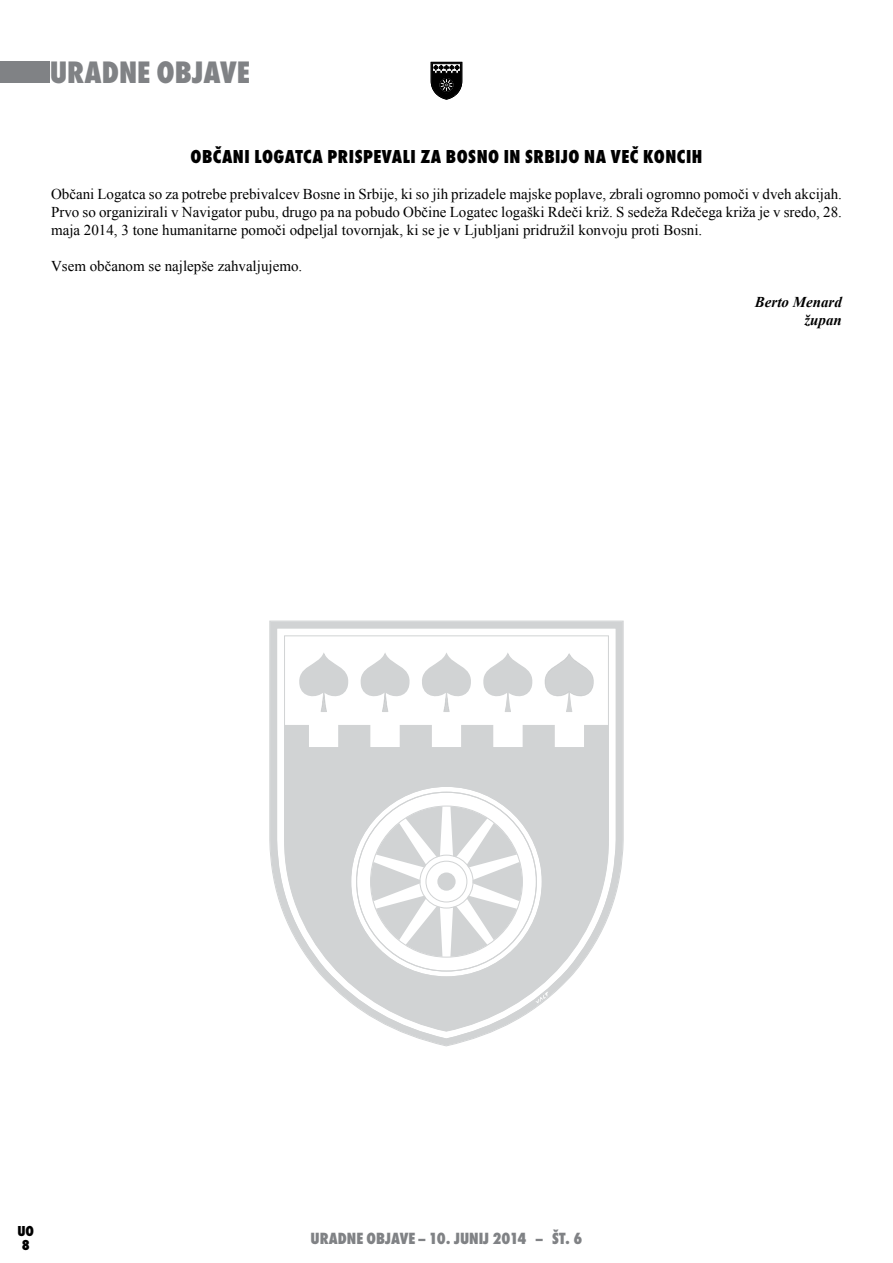
<style>
.page{position:relative;width:893px;height:1263px;background:#fff}
.page>*{position:absolute;margin:0;border:0;box-sizing:border-box;transform-origin:0 0}
.t1{font:32.25px "Futura TEE Extr Bold Cond";color:#808285}
.t2{font:19.5px "Futura TEE Extr Bold Cond";letter-spacing:.025em;color:#000}
.t3{font:16.8px "Futura TEE Extr Bold Cond";color:#808285}
.t4{font:15px/18px "Times New Roman";color:#000;text-align:justify}
.t5{font:italic 700 15px/18px "Times New Roman";color:#000;text-align:right}
.t6{font:15px/13.5px "Futura TEE Extr Bold Cond";color:#000}
</style>
<div class="page">
<svg style="left:431px;top:62px;width:31px;height:37px"></svg>
<div style="left:0;top:61px;width:49px;height:21px;background:#808285"></div>
<svg style="left:270px;top:621px;width:353px;height:424px;fill:#d4d6d7"></svg>
<svg style="left:276px;top:627px;width:341px;height:412px"></svg>
<svg style="left:284px;top:635px;width:325px;height:397px"></svg>
<svg style="left:297px;top:650px;width:53px;height:62px"></svg>
<svg style="left:359px;top:650px;width:53px;height:62px"></svg>
<svg style="left:420px;top:650px;width:53px;height:62px"></svg>
<svg style="left:481px;top:650px;width:53px;height:62px"></svg>
<svg style="left:542px;top:653px;width:54px;height:59px"></svg>
<svg style="left:536px;top:992px;width:12px;height:11px"></svg>
<svg style="left:350px;top:786px;width:193px;height:191px"></svg>
<h1 class="t1" style="left:50px;top:54px;width:202px">URADNE OBJAVE</h1>
<h2 class="t2" style="left:191px;top:146px;width:22px">OBČANI</h2>
<h2 class="t2" style="left:254px;top:146px;width:19px">LOGATCA</h2>
<h2 class="t2" style="left:328px;top:146px;width:10px">PRISPEVALI</h2>
<h2 class="t2" style="left:420px;top:146px;width:48px">ZA BOSNO</h2>
<h2 class="t2" style="left:504px;top:146px;width:40px">IN SRBIJO</h2>
<h2 class="t2" style="left:584px;top:146px;width:70px">NAVEČ KONCIH</h2>
<p class="t4" style="left:51px;top:185px;width:792px">Občani Logatca so za potrebe prebivalcev Bosne in Srbije, ki so jih prizadele majske poplave, zbrali ogromno pomoči v dveh akcijah.<br>Prvo so organizirali v Navigator pubu, drugo pa na pobudo Občine Logatec logaški Rdeči križ. S sedeža Rdečega križa je v sredo, 28. maja 2014, 3 tone humanitarne pomoči odpeljal tovornjak, ki se je v Ljubljani pridružil konvoju proti Bosni.</p>
<p class="t4" style="left:51px;top:257px;width:253px">Vsem občanom se najlepše zahvaljujemo.</p>
<p class="t5" style="left:755px;top:293px;width:89px">Berto Menard župan</p>
<p class="t6" style="left:17px;top:1225px;width:18px">UO<br>8</p>
<p class="t3" style="left:311px;top:1229px;width:273px">URADNE OBJAVE–10. JUNIJ 2014 – ŠT. 6</p>
</div>
